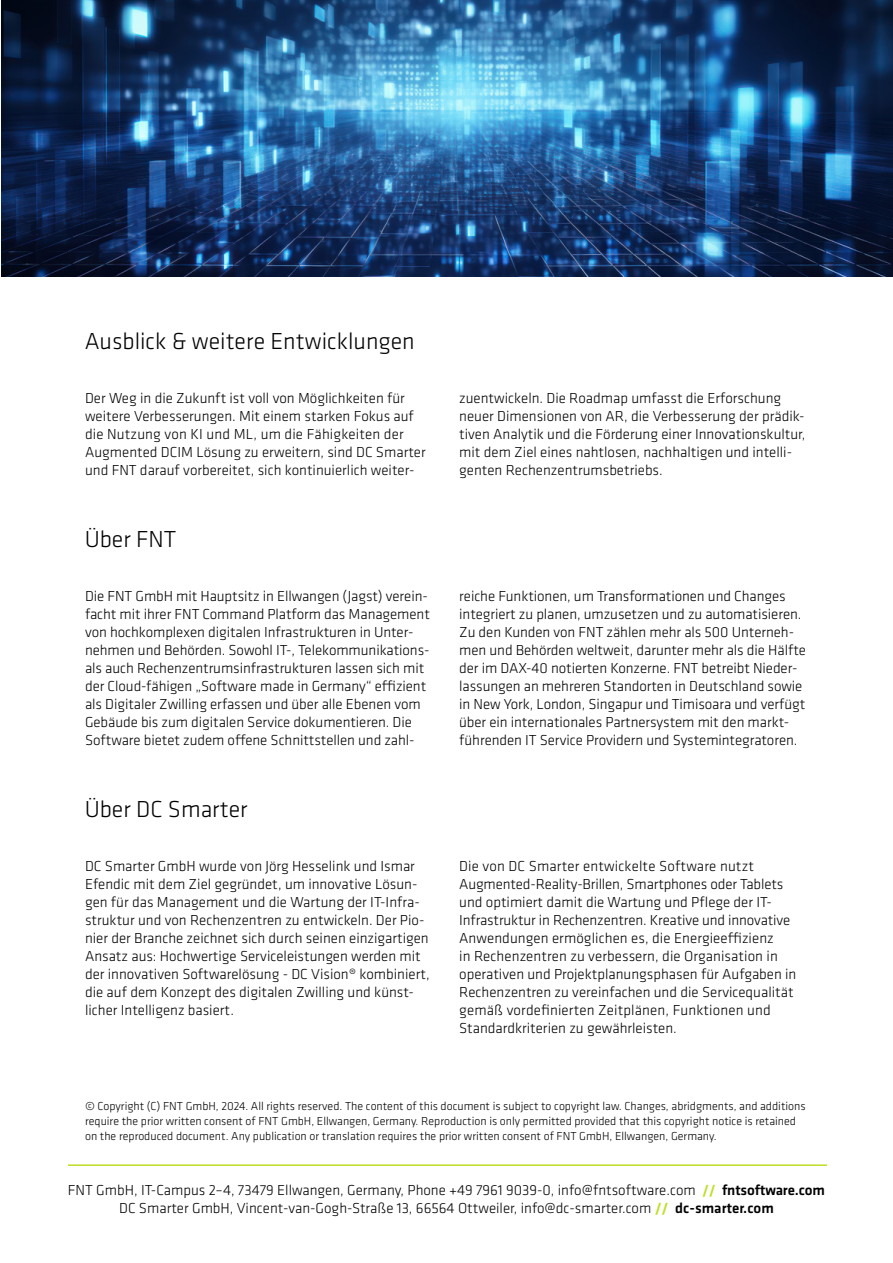
<style>
.page{position:relative;width:893px;height:1263px;background:#fff}
.page>*{position:absolute;margin:0;border:0;box-sizing:border-box;transform-origin:0 0}
.t1{font:300 24px "Klavika";color:#000}
.t2{font:300 15px/18px "Klavika";color:#000}
.t3{font:300 12px/15px "Klavika";color:#000}
.s1{font-weight:700;color:#bfde26}
.s2{font-weight:500}
</style>
<div class="page">
<hr style="left:68px;top:1164px;width:759px;height:2px;background:#bfde26">
<img style="left:1px;top:0;width:892px;height:277px">
<h1 class="t1" style="left:85px;top:326px;width:332px">Ausblick &amp; weitere Entwicklungen</h1>
<p class="t2" style="left:85px;top:388px;width:342px">Der Weg in die Zukunft ist voll von Möglichkeiten für weitere Verbesserungen. Mit einem starken Fokus auf die Nutzung von KI und ML, um die Fähigkeiten der Augmented DCIM Lösung zu erweitern, sind DC Smarter und FNT darauf vorbereitet, sich kontinuierlich weiter-</p>
<p class="t2" style="left:459px;top:388px;width:348px">zuentwickeln. Die Roadmap umfasst die Erforschung neuer Dimensionen von AR, die Verbesserung der prädik&shy;tiven Analytik und die Förderung einer Innovationskultur, mit dem Ziel eines nahtlosen, nachhaltigen und intelli&shy;genten Rechenzentrumsbetriebs.</p>
<h1 class="t1" style="left:85px;top:524px;width:93px">Über FNT</h1>
<p class="t2" style="left:85px;top:586px;width:346px">Die FNT GmbH mit Hauptsitz in Ellwangen (Jagst) verein&shy;facht mit ihrer FNT Command Platform das Management von hochkomplexen digitalen Infrastrukturen in Unter&shy;nehmen und Behörden. Sowohl IT-, Telekommunikations&shy;als auch Rechenzentrumsinfrastrukturen lassen sich mit der Cloud-fähigen „Software made in Germany“ effizient als Digitaler Zwilling erfassen und über alle Ebenen vom Gebäude bis zum digitalen Service dokumentieren. Die Software bietet zudem offene Schnittstellen und zahl-</p>
<p class="t2" style="left:459px;top:586px;width:348px">reiche Funktionen, um Transformationen und Changes integriert zu planen, umzusetzen und zu automatisieren.<br>Zu den Kunden von FNT zählen mehr als 500 Unterneh&shy;men und Behörden weltweit, darunter mehr als die Hälfte der im DAX-40 notierten Konzerne. FNT betreibt Nieder&shy;lassungen an mehreren Standorten in Deutschland sowie in New York, London, Singapur und Timisoara und verfügt über ein internationales Partnersystem mit den markt&shy;führenden IT Service Providern und Systemintegratoren.</p>
<h1 class="t1" style="left:85px;top:794px;width:165px">Über DC Smarter</h1>
<p class="t2" style="left:85px;top:856px;width:346px">DC Smarter GmbH wurde von Jörg Hesselink und Ismar Efendic mit dem Ziel gegründet, um innovative Lösun&shy;gen für das Management und die Wartung der IT-Infra&shy;struktur und von Rechenzentren zu entwickeln. Der Pio&shy;nier der Branche zeichnet sich durch seinen einzigartigen Ansatz aus: Hochwertige Serviceleistungen werden mit der innovativen Softwarelösung - DC Vision® kombiniert, die auf dem Konzept des digitalen Zwilling und künst&shy;licher Intelligenz basiert.</p>
<p class="t2" style="left:459px;top:856px;width:339px">Die von DC Smarter entwickelte Software nutzt Augmented-Reality-Brillen, Smartphones oder Tablets und optimiert damit die Wartung und Pflege der IT-Infrastruktur in Rechenzentren. Kreative und innovative Anwendungen ermöglichen es, die Energieeffizienz<br>in Rechenzentren zu verbessern, die Organisation in operativen und Projektplanungsphasen für Aufgaben in Rechenzentren zu vereinfachen und die Servicequalität gemäß vordefinierten Zeitplänen, Funktionen und Standardkriterien zu gewährleisten.</p>
<p class="t3" style="left:85px;top:1098px;width:722px">© Copyright (C) FNT GmbH, 2024. All rights reserved. The content of this document is subject to copyright law. Changes, abridgments, and additions require the prior written consent of FNT GmbH, Ellwangen, Germany. Reproduction is only permitted provided that this copyright notice is retained on the reproduced document. Any publication or translation requires the prior written consent of FNT GmbH, Ellwangen, Germany.</p>
<p class="t2" style="left:68px;top:1180px;width:758px;text-align:center">FNT GmbH, IT-Campus 2–4, 73479 Ellwangen, Germany, Phone +49 7961 9039-0, info@fntsoftware.com <span class="s1">//</span> <span class="s2">fntsoftware.com<br></span>DC Smarter GmbH, Vincent-van-Gogh-Straße 13, 66564 Ottweiler, info@dc-smarter.com <span class="s1">//</span> <span class="s2">dc-smarter.com</span></p>
</div>
